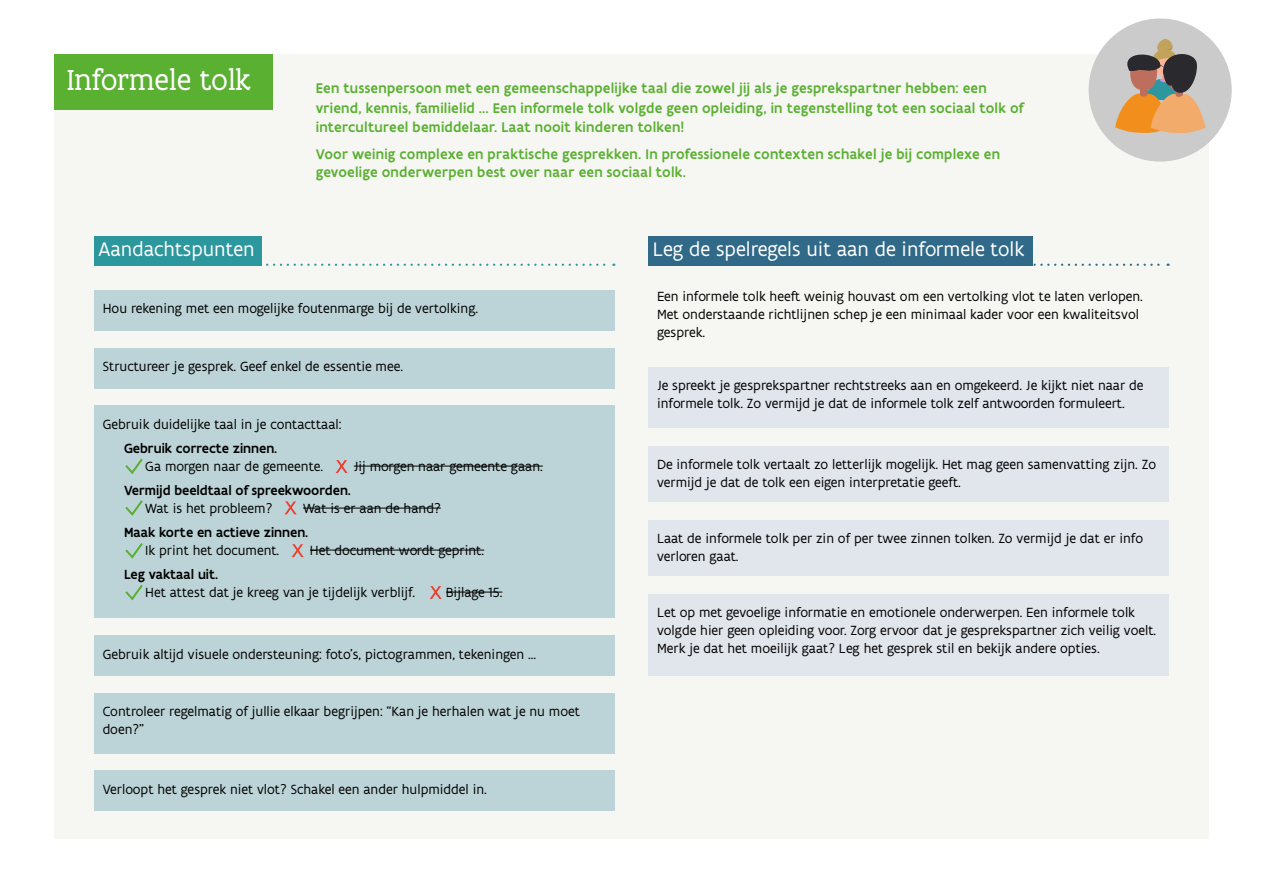
<style>
.page{position:relative;width:1263px;height:893px;background:#fff}
.page>*{position:absolute;margin:0;border:0;box-sizing:border-box;transform-origin:0 0}
.t1{font:31.05px "Flanders Art Serif";color:#fff}
.t2{font:21px "Flanders Art Sans";color:#fff}
.t3{font:500 15px/19.5px "Flanders Art Sans";letter-spacing:.015em;color:#5ab031}
.t4{font:14.25px/18px "Flanders Art Sans";color:#000}
.t5{font:500 14.25px "Flanders Art Sans";color:#000}
</style>
<div class="page">
<div style="left:54px;top:54px;width:1154px;height:785px;background:#f6f6f3"></div>
<div style="left:54px;top:54px;width:218px;height:55px;background:#5ab031"></div>
<div style="left:1089px;top:19px;width:143px;height:143px;background:#cbcbcb;border-radius:50%"></div>
<svg style="left:1033px;top:264px;width:135px;height:2px"></svg>
<div style="left:648px;top:236px;width:385px;height:30px;background:#306a88"></div>
<div style="left:648px;top:367px;width:521px;height:60px;background:#e1e5ec"></div>
<div style="left:648px;top:520px;width:521px;height:55px;background:#e1e5ec"></div>
<div style="left:648px;top:446px;width:521px;height:55px;background:#e1e5ec"></div>
<svg style="left:1115px;top:39px;width:91px;height:94px"></svg>
<svg style="left:266px;top:264px;width:348px;height:2px"></svg>
<div style="left:94px;top:236px;width:168px;height:30px;background:#2d979e"></div>
<div style="left:94px;top:290px;width:520px;height:41px;background:#bcd4d7"></div>
<div style="left:94px;top:693px;width:520px;height:61px;background:#bcd4d7"></div>
<div style="left:94px;top:770px;width:520px;height:41px;background:#bcd4d7"></div>
<div style="left:94px;top:635px;width:520px;height:41px;background:#bcd4d7"></div>
<div style="left:94px;top:348px;width:520px;height:40px;background:#bcd4d7"></div>
<div style="left:648px;top:594px;width:521px;height:81px;background:#e1e5ec"></div>
<div style="left:94px;top:405px;width:520px;height:213px;background:#bcd4d7"></div>
<hr style="left:354px;top:466px;width:189px;height:1px;background:#000">
<hr style="left:303px;top:508px;width:138px;height:1px;background:#000">
<hr style="left:310px;top:550px;width:174px;height:1px;background:#000">
<hr style="left:446px;top:592px;width:56px;height:1px;background:#000">
<svg style="left:125px;top:458px;width:18px;height:16px"></svg>
<svg style="left:336px;top:460px;width:12px;height:13px"></svg>
<svg style="left:285px;top:501px;width:12px;height:13px"></svg>
<svg style="left:292px;top:544px;width:12px;height:13px"></svg>
<svg style="left:430px;top:586px;width:12px;height:13px"></svg>
<svg style="left:125px;top:500px;width:18px;height:16px"></svg>
<svg style="left:125px;top:543px;width:18px;height:16px"></svg>
<svg style="left:125px;top:584px;width:18px;height:17px"></svg>
<h1 class="t1" style="left:67px;top:62px;width:186px">Informele tolk</h1>
<h2 class="t2" style="left:99px;top:236px;width:158px">Aandachtspunten</h2>
<p class="t3" style="left:316px;top:79px;width:709px">Een tussenpersoon met een gemeenschappelijke taal die zowel jij als je gesprekspartner hebben: een vriend, kennis, familielid ... Een informele tolk volgde geen opleiding, in tegenstelling tot een sociaal tolk of intercultureel bemiddelaar. Laat nooit kinderen tolken!</p>
<p class="t3" style="left:316px;top:145px;width:686px;line-height:18px">Voor weinig complexe en praktische gesprekken. In professionele contexten schakel je bij complexe en gevoelige onderwerpen best over naar een sociaal tolk.</p>
<h2 class="t2" style="left:653px;top:236px;width:373px">Leg de spelregels uit aan de informele tolk</h2>
<p class="t4" style="left:103px;top:300px;width:377px">Hou rekening met een mogelijke foutenmarge bij de vertolking.</p>
<p class="t4" style="left:103px;top:357px;width:302px">Structureer je gesprek. Geef enkel de essentie mee.</p>
<p class="t4" style="left:103px;top:415px;width:240px">Gebruik duidelijke taal in je contacttaal:</p>
<p class="t5" style="left:124px;top:439px;width:155px">Gebruik correcte zinnen.</p>
<p class="t4" style="left:145px;top:457px;width:179px">Ga morgen naar de gemeente.</p>
<p class="t4" style="left:354px;top:457px;width:190px">Jij morgen naar gemeente gaan.</p>
<p class="t5" style="left:124px;top:481px;width:228px">Vermijd beeldtaal of spreekwoorden.</p>
<p class="t4" style="left:145px;top:499px;width:129px">Wat is het probleem?</p>
<p class="t4" style="left:303px;top:499px;width:139px">Wat is er aan de hand?</p>
<p class="t5" style="left:124px;top:523px;width:186px">Maak korte en actieve zinnen.</p>
<p class="t4" style="left:145px;top:541px;width:136px">Ik print het document.</p>
<p class="t4" style="left:310px;top:541px;width:176px">Het document wordt geprint.</p>
<p class="t5" style="left:124px;top:565px;width:96px">Leg vaktaal uit.</p>
<p class="t4" style="left:145px;top:583px;width:272px">Het attest dat je kreeg van je tijdelijk verblijf.</p>
<p class="t4" style="left:446px;top:583px;width:58px">Bijlage 15.</p>
<p class="t4" style="left:103px;top:645px;width:435px">Gebruik altijd visuele ondersteuning: foto’s, pictogrammen, tekeningen ...</p>
<p class="t4" style="left:103px;top:702px;width:479px">Controleer regelmatig of jullie elkaar begrijpen: “Kan je herhalen wat je nu moet doen?”</p>
<p class="t4" style="left:103px;top:780px;width:386px">Verloopt het gesprek niet vlot? Schakel een ander hulpmiddel in.</p>
<p class="t4" style="left:657px;top:287px;width:487px">Een informele tolk heeft weinig houvast om een vertolking vlot te laten verlopen.<br>Met onderstaande richtlijnen schep je een minimaal kader voor een kwaliteitsvol gesprek.</p>
<p class="t4" style="left:657px;top:376px;width:488px">Je spreekt je gesprekspartner rechtstreeks aan en omgekeerd. Je kijkt niet naar de informele tolk. Zo vermijd je dat de informele tolk zelf antwoorden formuleert.</p>
<p class="t4" style="left:657px;top:455px;width:501px">De informele tolk vertaalt zo letterlijk mogelijk. Het mag geen samenvatting zijn. Zo vermijd je dat de tolk een eigen interpretatie geeft.</p>
<p class="t4" style="left:657px;top:529px;width:488px">Laat de informele tolk per zin of per twee zinnen tolken. Zo vermijd je dat er info verloren gaat.</p>
<p class="t4" style="left:657px;top:603px;width:501px">Let op met gevoelige informatie en emotionele onderwerpen. Een informele tolk volgde hier geen opleiding voor. Zorg ervoor dat je gesprekspartner zich veilig voelt.<br>Merk je dat het moeilijk gaat? Leg het gesprek stil en bekijk andere opties.</p>
</div>
